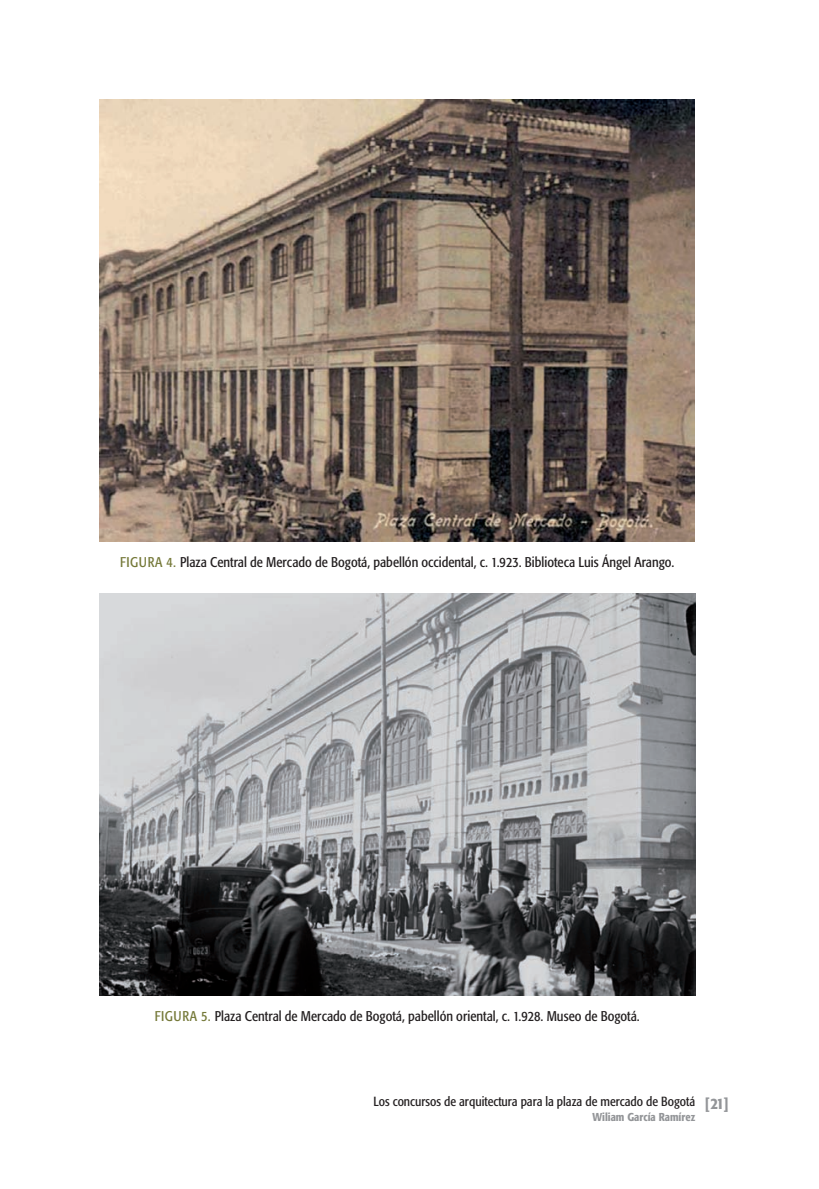
<style>
.page{position:relative;width:819px;height:1189px;background:#fff}
.page>*{position:absolute;margin:0;border:0;box-sizing:border-box;transform-origin:0 0}
.t1{font:500 condensed 15.75px "Formata";color:#939598}
.ART_Pie_de_foto{font:condensed 14px "Formata";color:#231f20}
.t2{font:condensed 13.12px "Formata";color:#231f20}
.t3{font:500 condensed 11.38px "Formata";color:#939598}
.s1{color:#757939}
</style>
<div class="page">
<img style="left:99px;top:99px;width:595px;height:443px">
<img style="left:99px;top:593px;width:596px;height:403px">
<p class="ART_Pie_de_foto" style="left:120px;top:554px;width:556px"><span class="s1">FIGURA 4.</span> Plaza Central de Mercado de Bogotá, pabellón occidental, c. 1.923. Biblioteca Luis Ángel Arango.</p>
<p class="ART_Pie_de_foto" style="left:155px;top:1008px;width:486px"><span class="s1">FIGURA 5.</span> Plaza Central de Mercado de Bogotá, pabellón oriental, c. 1.928. Museo de Bogotá.</p>
<p class="t2" style="left:373px;top:1094px;width:323px">Los concursos de arquitectura para la plaza de mercado de Bogotá</p>
<p class="t3" style="left:592px;top:1110px;width:104px">Wiliam García Ramírez</p>
<p class="t1" style="left:704px;top:1094px;width:25px">[21]</p>
</div>
